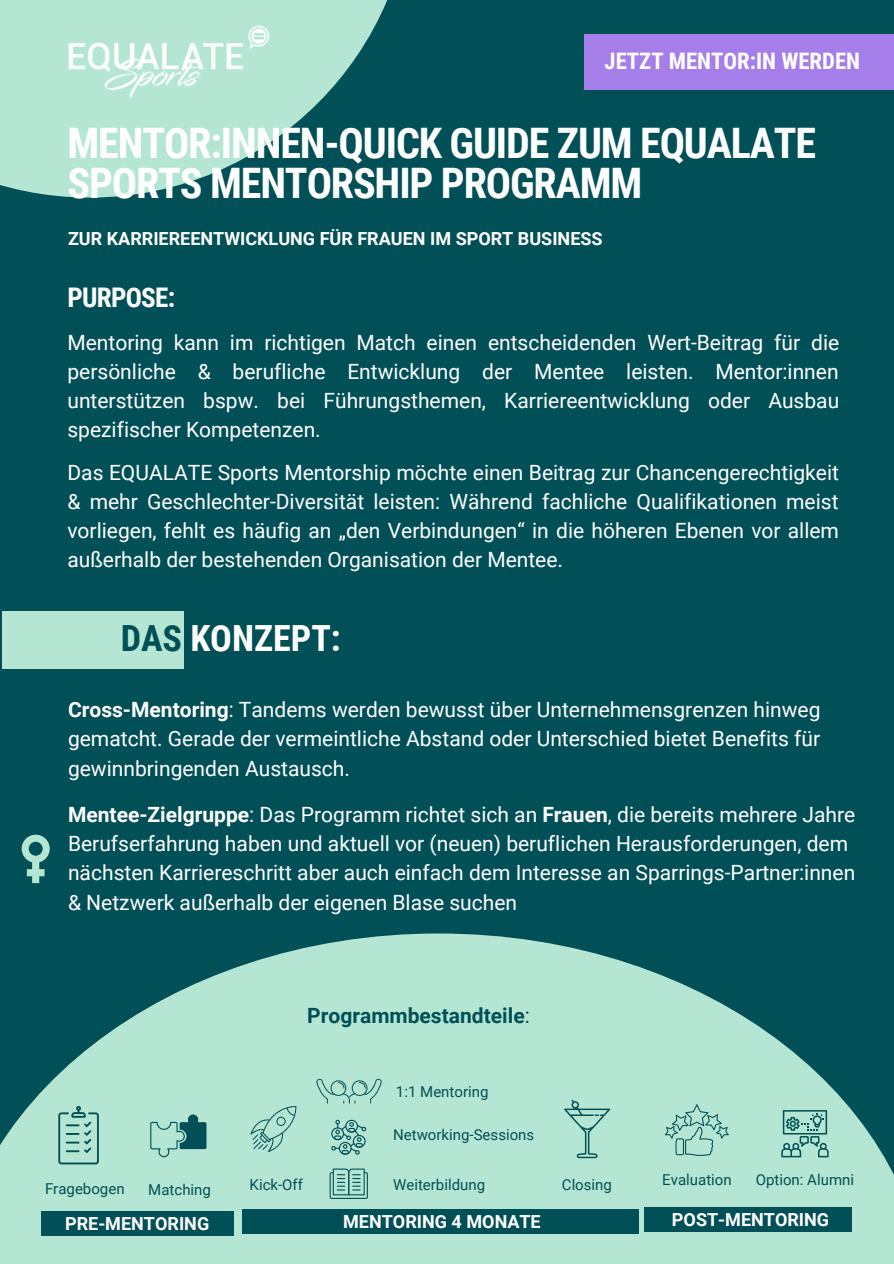
<style>
.page{position:relative;width:894px;height:1264px;background:#fff}
.page>*{position:absolute;margin:0;border:0;box-sizing:border-box;transform-origin:0 0}
.t1{font:700 42px/39.5px "Roboto Condensed";letter-spacing:-.025em;color:#fff}
.t2{font:700 36px "Roboto Condensed";color:#fff}
.t3{font:700 27px "Roboto Condensed";letter-spacing:-.025em;color:#fff}
.t4{font:700 22.65px "Roboto Condensed";color:#fff}
.t5{font:21px/29px "Roboto";color:#fff;text-align:justify}
.t6{font:700 21px "Roboto";color:#025057}
.t7{font:700 18px "Roboto";color:#fff}
.t8{font:15px "Roboto";color:#025057}
.s1{color:#025057}
.s2{font-weight:700}
.s3{font-weight:400}
</style>
<div class="page">
<div style="left:0;top:0;width:893px;height:1263px;background:#025057"></div>
<svg style="left:0;top:0;width:387px;height:197px;fill:#b5e6d3"></svg>
<svg style="left:0;top:933px;width:893px;height:330px;fill:#b5e6d3"></svg>
<div style="left:583px;top:34px;width:310px;height:56px;background:#a57eea"></div>
<div style="left:2px;top:611px;width:182px;height:57px;background:#b5e6d3"></div>
<img style="left:68px;top:25px;width:202px;height:72px">
<svg style="left:22px;top:834px;width:28px;height:49px"></svg>
<svg style="left:150px;top:1114px;width:56px;height:43px"></svg>
<svg style="left:58px;top:1105px;width:41px;height:59px"></svg>
<svg style="left:331px;top:1119px;width:35px;height:35px"></svg>
<svg style="left:316px;top:1078px;width:65px;height:25px"></svg>
<div style="left:41px;top:1211px;width:193px;height:25px;background:#025057"></div>
<div style="left:242px;top:1209px;width:396px;height:25px;background:#025057"></div>
<svg style="left:329px;top:1168px;width:39px;height:30px"></svg>
<svg style="left:250px;top:1105px;width:46px;height:47px"></svg>
<div style="left:644px;top:1207px;width:207px;height:25px;background:#025057"></div>
<svg style="left:664px;top:1104px;width:64px;height:51px"></svg>
<svg style="left:564px;top:1099px;width:46px;height:59px"></svg>
<svg style="left:781px;top:1110px;width:47px;height:47px"></svg>
<p class="t4" style="left:604px;top:48px;width:257px">JETZT MENTOR:IN WERDEN</p>
<p class="t1" style="left:67px;top:124px;width:750px">MENTOR:INNEN-QUICK GUIDE ZUM EQUALATE<br>SPORTS MENTORSHIP PROGRAMM</p>
<p class="t7" style="left:68px;top:229px;width:536px">ZUR KARRIEREENTWICKLUNG FÜR FRAUEN IM SPORT BUSINESS</p>
<p class="t3" style="left:67px;top:282px;width:109px">PURPOSE:</p>
<p class="t5" style="left:67px;top:329px;width:773px">Mentoring kann im richtigen Match einen entscheidenden Wert-Beitrag fü r die persönliche &amp; berufliche Entwicklung der Mentee leisten. Mentor:innen unterstützen bspw. bei Fü hrungsthemen, Karriereentwicklung oder Ausbau spezifischer Kompetenzen.</p>
<p class="t5" style="left:67px;top:458px;width:772px">Das EQUALATE Sports Mentorship möchte einen Beitrag zur Chancengerechtigkeit &amp; mehr Geschlechter-Diversität leisten: Während fachliche Qualifikationen meist vorliegen, fehlt es häufig an „den Verbindungen“ in die höheren Ebenen vor allem außerhalb der bestehenden Organisation der Mentee.</p>
<p class="t2" style="left:121px;top:618px;width:221px"><span class="s1">DAS</span> KONZEPT:</p>
<p class="t5" style="left:68px;top:695px;width:753px"><span class="s2">Cross-Mentoring</span>: Tandems werden bewusst über Unternehmensgrenzen hinweg gematcht. Gerade der vermeintliche Abstand oder Unterschied bietet Benefits für gewinnbringenden Austausch.</p>
<p class="t5" style="left:68px;top:799px;width:788px;text-align:left"><span class="s2">Mentee-Zielgruppe</span>: Das Programm richtet sich an <span class="s2">Frauen</span>, die bereits mehrere Jahre Berufserfahrung haben und aktuell vor (neuen) beruflichen Herausforderungen, dem nächsten Karriereschritt aber auch einfach dem Interesse an Sparrings-Partner:innen &amp; Netzwerk außerhalb der eigenen Blase suchen</p>
<p class="t8" style="left:45px;top:1180px;width:81px">Fragebogen</p>
<p class="t8" style="left:148px;top:1181px;width:64px">Matching</p>
<p class="t7" style="left:65px;top:1213px;width:146px">PRE-MENTORING</p>
<p class="t6" style="left:307px;top:1003px;width:224px">Programmbestandteile<span class="s3">:</span></p>
<p class="t8" style="left:249px;top:1175px;width:55px">Kick-Off</p>
<p class="t8" style="left:396px;top:1083px;width:94px">1:1 Mentoring</p>
<p class="t8" style="left:393px;top:1125px;width:143px">Networking-Sessions</p>
<p class="t8" style="left:393px;top:1175px;width:93px">Weiterbildung</p>
<p class="t7" style="left:343px;top:1211px;width:199px">MENTORING 4 MONATE</p>
<p class="t8" style="left:561px;top:1175px;width:52px">Closing</p>
<p class="t8" style="left:662px;top:1170px;width:71px">Evaluation</p>
<p class="t8" style="left:755px;top:1170px;width:100px">Option: Alumni</p>
<p class="t7" style="left:671px;top:1208px;width:159px">POST-MENTORING</p>
</div>
